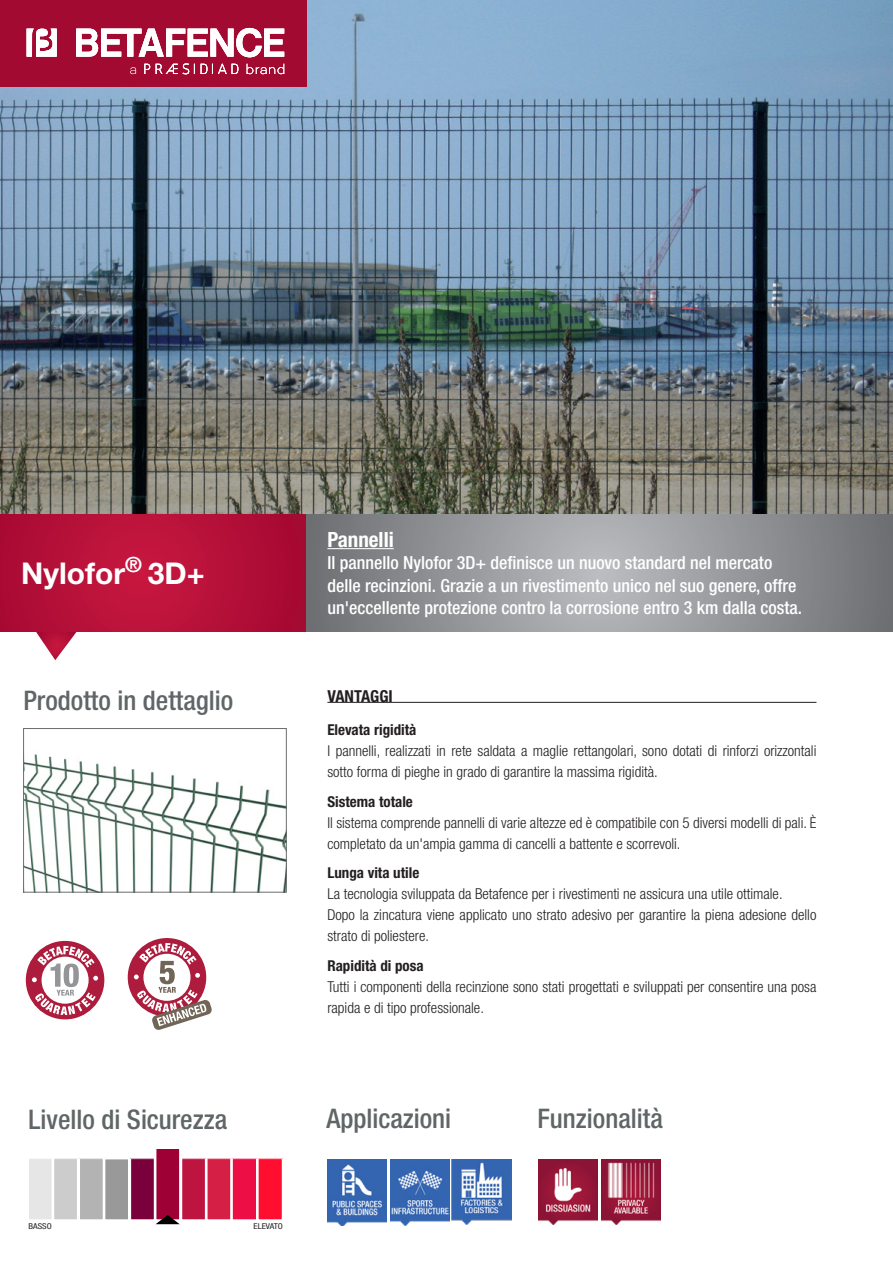
<style>
.page{position:relative;width:893px;height:1263px;background:#fff}
.page>*{position:absolute;margin:0;border:0;box-sizing:border-box;transform-origin:0 0}
.t1{font:700 30px "Helvetica Neue LT Std";color:#fff}
.Large_rubriek_naam{font:500 condensed 27px "Helvetica Neue";color:#606667}
.Large_rubriek_naam-2{font:500 condensed 27px "Helvetica Neue LT Std";color:#606667}
._01_INTRO{font:700 condensed 21px "Helvetica Neue LT Std";color:#fff}
._01_INTRO-2{font:500 condensed 18px/22.5px "Helvetica Neue LT Std";color:#fff}
.t2{font:700 condensed 16.5px "Helvetica Neue LT Std";color:#231f20}
.t3{font:300 condensed 15px/21px "Helvetica Neue LT Std";color:#231f20}
._03_TROEVEN-TITEL{font:700 condensed 15px "Helvetica Neue LT Std";color:#231f20}
._04_TROEVEN-BODY{font:condensed 8.1px "Helvetica Neue LT Std";color:#231f20;scale:1.11 1}
.t4{font:condensed 7.5px "Helvetica Neue LT Std";color:#000;scale:1.53 1}
</style>
<div class="page">
<img style="left:0;top:0;width:893px;height:514px">
<img style="left:25px;top:754px;width:260px;height:136px">
<div style="left:23px;top:728px;width:264px;height:164px;border:1px solid #6c6d70"></div>
<svg style="left:35px;top:631px;width:43px;height:29px"></svg>
<svg style="left:0;top:514px;width:306px;height:117px;background:#b51038"></svg>
<svg style="left:306px;top:514px;width:587px;height:117px;background:#929397"></svg>
<hr style="left:327px;top:548px;width:67px;height:1px;background:#fff">
<hr style="left:327px;top:702px;width:489px;height:1px;background:#231f20">
<svg style="left:30px;top:1159px;width:22px;height:60px"></svg>
<div style="left:54px;top:1159px;width:24px;height:61px;background:#ccc"></div>
<div style="left:53px;top:1158px;width:25px;height:62px;border:1px solid #fff"></div>
<div style="left:79px;top:1159px;width:24px;height:61px;background:#b3b3b3"></div>
<div style="left:79px;top:1158px;width:24px;height:62px;border:1px solid #fff"></div>
<div style="left:105px;top:1159px;width:24px;height:61px;background:#999"></div>
<div style="left:105px;top:1159px;width:24px;height:61px;border:1px solid #fff"></div>
<div style="left:131px;top:1159px;width:23px;height:61px;background:#7a003b"></div>
<div style="left:130px;top:1158px;width:25px;height:62px;border:1px solid #fff"></div>
<div style="left:207px;top:1159px;width:24px;height:61px;background:#d61f45"></div>
<div style="left:207px;top:1158px;width:24px;height:62px;border:1px solid #fff"></div>
<div style="left:182px;top:1159px;width:23px;height:61px;background:#bd1540"></div>
<div style="left:181px;top:1158px;width:25px;height:62px;border:1px solid #fff"></div>
<div style="left:232px;top:1159px;width:25px;height:61px;background:#ed0e45"></div>
<div style="left:232px;top:1158px;width:25px;height:62px;border:1px solid #fff"></div>
<div style="left:258px;top:1159px;width:24px;height:61px;background:#ff0e2f"></div>
<div style="left:258px;top:1158px;width:25px;height:62px;border:1px solid #fff"></div>
<svg style="left:156px;top:1149px;width:24px;height:75px;background:#9b1140"></svg>
<div style="left:0;top:0;width:306px;height:86px;background:#a30a32"></div>
<svg style="left:76px;top:28px;width:208px;height:29px"></svg>
<svg style="left:27px;top:29px;width:30px;height:28px"></svg>
<svg style="left:247px;top:64px;width:37px;height:10px"></svg>
<svg style="left:144px;top:64px;width:6px;height:10px"></svg>
<svg style="left:201px;top:64px;width:37px;height:10px"></svg>
<svg style="left:156px;top:63px;width:39px;height:11px"></svg>
<svg style="left:130px;top:67px;width:6px;height:7px"></svg>
<svg style="left:127px;top:938px;width:85px;height:92px"></svg>
<svg style="left:25px;top:940px;width:80px;height:80px"></svg>
<img style="left:390px;top:1160px;width:60px;height:65px">
<img style="left:327px;top:1160px;width:60px;height:65px">
<img style="left:452px;top:1160px;width:59px;height:65px">
<img style="left:538px;top:1160px;width:60px;height:64px">
<img style="left:601px;top:1160px;width:60px;height:64px">
<p class="t1" style="left:21px;top:554px;width:185px">Nylofor<sup>®</sup> 3D+</p>
<p class="Large_rubriek_naam" style="left:23px;top:684px;width:211px">Prodotto in dettaglio</p>
<p class="_01_INTRO" style="left:327px;top:526px;width:68px">Pannelli</p>
<p class="_01_INTRO-2" style="left:327px;top:551px;width:476px">Il pannello Nylofor 3D+ definisce un nuovo standard nel mercato delle recinzioni. Grazie a un rivestimento unico nel suo genere, offre un'eccellente protezione contro la corrosione entro 3 km dalla costa.</p>
<p class="t2" style="left:327px;top:687px;width:67px">VANTAGGI</p>
<p class="_03_TROEVEN-TITEL" style="left:327px;top:721px;width:91px">Elevata rigidità</p>
<p class="t3" style="left:327px;top:740px;width:490px">I pannelli, realizzati in rete saldata a maglie rettangolari, sono dotati di rinforzi orizzontali sotto forma di pieghe in grado di garantire la massima rigidità.</p>
<p class="_03_TROEVEN-TITEL" style="left:327px;top:792px;width:87px">Sistema totale</p>
<p class="t3" style="left:327px;top:812px;width:491px">Il sistema comprende pannelli di varie altezze ed è compatibile con 5 diversi modelli di pali. È completato da un'ampia gamma di cancelli a battente e scorrevoli.</p>
<p class="_03_TROEVEN-TITEL" style="left:327px;top:864px;width:93px">Lunga vita utile</p>
<p class="t3" style="left:327px;top:883px;width:457px">La tecnologia sviluppata da Betafence per i rivestimenti ne assicura una utile ottimale.</p>
<p class="t3" style="left:327px;top:904px;width:490px">Dopo la zincatura viene applicato uno strato adesivo per garantire la piena adesione dello strato di poliestere.</p>
<p class="_03_TROEVEN-TITEL" style="left:327px;top:956px;width:98px">Rapidità di posa</p>
<p class="t3" style="left:327px;top:976px;width:491px">Tutti i componenti della recinzione sono stati progettati e sviluppati per consentire una posa rapida e di tipo professionale.</p>
<p class="Large_rubriek_naam" style="left:29px;top:1103px;width:200px">Livello di Sicurezza</p>
<p class="Large_rubriek_naam-2" style="left:326px;top:1102px;width:126px">Applicazioni</p>
<p class="Large_rubriek_naam-2" style="left:537px;top:1102px;width:127px">Funzionalità</p>
<p class="_04_TROEVEN-BODY" style="left:29px;top:1221px;width:22px">BASSO</p>
<p class="_04_TROEVEN-BODY" style="left:254px;top:1221px;width:28px">ELEVATO</p>
<p class="t4" style="left:262px;top:1222px;width:15px">HIGH</p>
<p class="t4" style="left:28px;top:1223px;width:14px">LOW</p>
</div>
